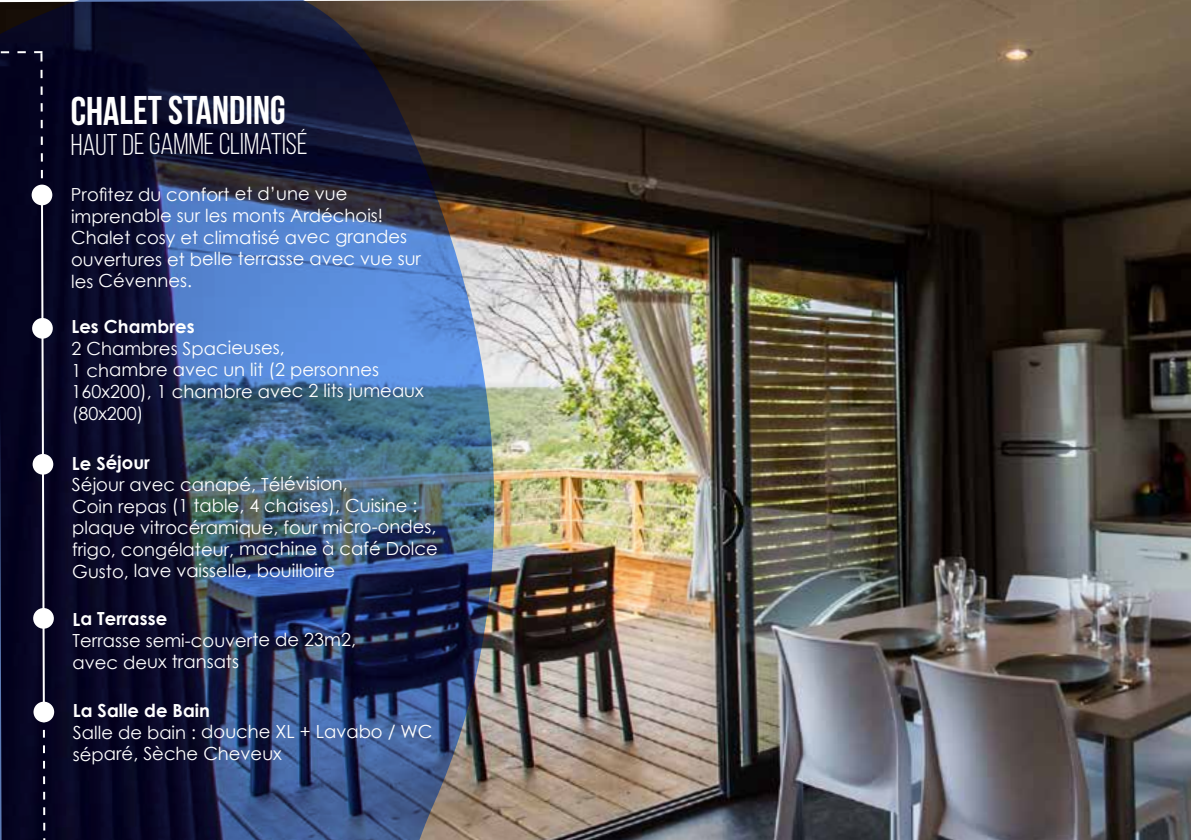
<style>
.page{position:relative;width:1191px;height:840px;background:#fff}
.page>*{position:absolute;margin:0;border:0;box-sizing:border-box;transform-origin:0 0}
.t1{font:700 40px "Bebas Neue";letter-spacing:-.005em;color:#fff}
.t2{font:30px "Bebas Neue";letter-spacing:-.005em;color:#fff}
.t3{font:18px/21.6px "Century Gothic";letter-spacing:-.005em;color:#fff}
.t4{font:700 18px "Century Gothic";letter-spacing:-.005em;color:#fff}
</style>
<div class="page">
<img style="left:500px;top:0;width:691px;height:839px">
<img style="left:0;top:0;width:500px;height:839px">
<div style="left:32px;top:184px;width:20px;height:21px;background:#fff;border-radius:50%"></div>
<div style="left:32px;top:318px;width:21px;height:20px;background:#fff;border-radius:50%"></div>
<div style="left:33px;top:453px;width:20px;height:21px;background:#fff;border-radius:50%"></div>
<div style="left:33px;top:607px;width:21px;height:21px;background:#fff;border-radius:50%"></div>
<div style="left:33px;top:701px;width:21px;height:21px;background:#fff;border-radius:50%"></div>
<svg style="left:0;top:51px;width:46px;height:788px;background:#15142e"></svg>
<h1 class="t1" style="left:71px;top:88px;width:217px">CHALET STANDING</h1>
<h2 class="t2" style="left:71px;top:128px;width:238px">HAUT DE GAMME CLIMATISÉ</h2>
<p class="t3" style="left:71px;top:183px;width:351px">Profitez du confort et d’une vue imprenable sur les monts Ardéchois!<br>Chalet cosy et climatisé avec grandes ouvertures et belle terrasse avec vue sur les Cévennes.</p>
<p class="t4" style="left:71px;top:313px;width:125px">Les Chambres</p>
<p class="t3" style="left:71px;top:336px;width:354px">2 Chambres Spacieuses,<br>1 chambre avec un lit (2 personnes<br>160x200), 1 chambre avec 2 lits jumeaux (80x200)</p>
<p class="t4" style="left:72px;top:449px;width:80px">Le Séjour</p>
<p class="t3" style="left:72px;top:473px;width:367px">Séjour avec canapé, Télévision,<br>Coin repas (1 table, 4 chaises), Cuisine : plaque vitrocéramique, four micro-ondes, frigo, congélateur, machine à café Dolce Gusto, lave vaisselle, bouilloire</p>
<p class="t4" style="left:72px;top:604px;width:96px">La Terrasse</p>
<p class="t3" style="left:73px;top:628px;width:285px">Terrasse semi-couverte de 23m2, avec deux transats</p>
<p class="t4" style="left:73px;top:696px;width:139px">La Salle de Bain</p>
<p class="t3" style="left:73px;top:720px;width:361px">Salle de bain : douche XL + Lavabo / WC séparé, Sèche Cheveux</p>
</div>
